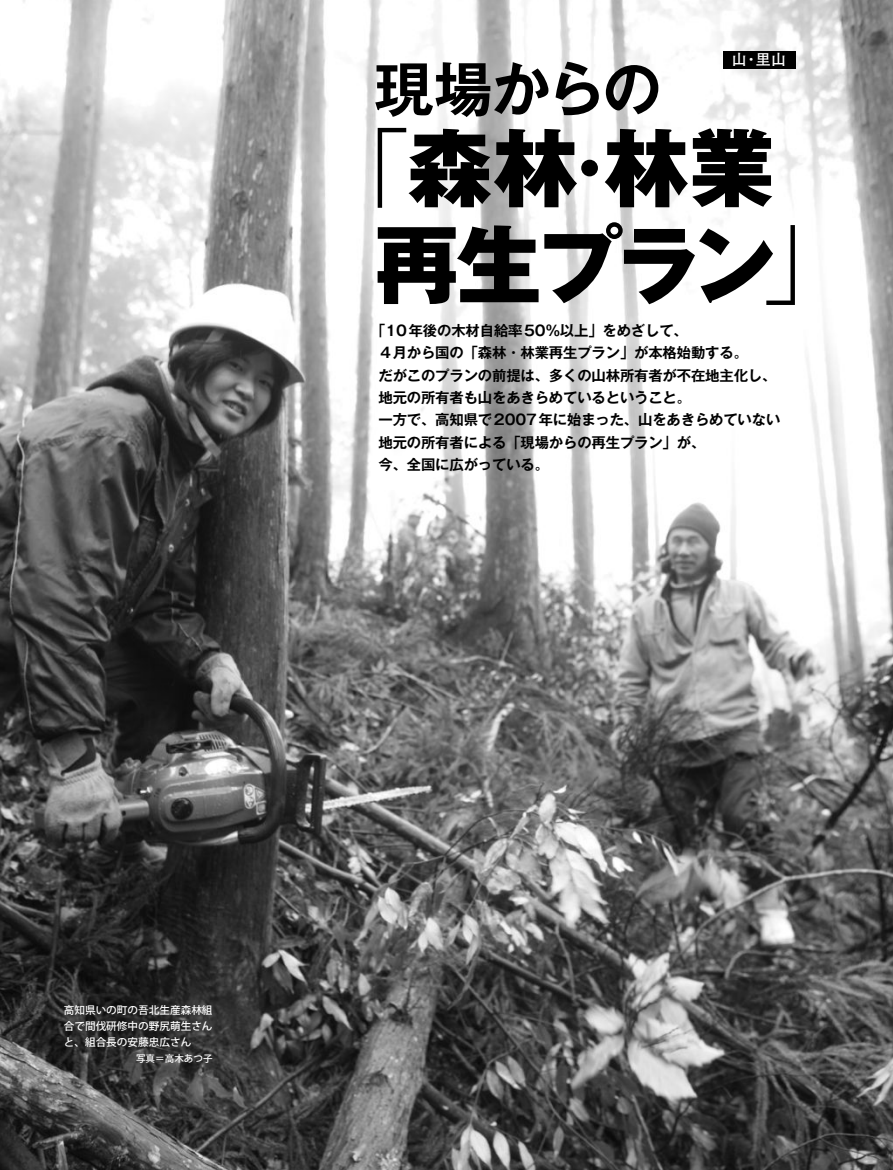
<style>
.page{position:relative;width:893px;height:1170px;background:#fff}
.page>*{position:absolute;margin:0;border:0;box-sizing:border-box;transform-origin:0 0}
.t1{font:800 85.05px "Gothic MB101 Pro";letter-spacing:-.03em;color:#000}
.t2{font:300 85.05px "Gothic MB101 Pro";color:#000}
.t3{font:800 63.75px "Gothic MB101 Pro";color:#000}
.t4{font:700 59.55px "Gothic MB101 Pro De";letter-spacing:-.045em;color:#000}
.t5{font:700 14.85px "Futo Go B101 Pro";color:#fff}
.t6{font:700 14.4px/22.4px "Gothic MB101 Pro De";letter-spacing:-.01em;color:#000}
.t7{font:500 10.65px/15.9px "Koz Go Pro";color:#fff;text-align:justify}
.t8{font:500 9.6px "Koz Go Pro";color:#fff}
.s1{font-weight:300}
</style>
<div class="page">
<img style="left:0;top:0;width:893px;height:1169px">
<div style="left:723px;top:51px;width:72px;height:17px;background:#000"></div>
<p class="t5" style="left:732px;top:48px;width:16px">山</p>
<p class="t5" style="left:756px;top:48px;width:32px">里山</p>
<p class="t5" style="left:744px;top:48px;width:16px">・</p>
<h3 class="t4" style="left:374px;top:40px;width:289px">現場からの</h3>
<h1 class="t1" style="left:325px;top:97px;width:451px"><span class="s1">「</span>森林林業</h1>
<h2 class="t3" style="left:558px;top:115px;width:65px">・</h2>
<h1 class="t1" style="left:374px;top:193px;width:403px">再生プラン</h1>
<h1 class="t2" style="left:762px;top:194px;width:87px">「</h1>
<p class="t6" style="left:378px;top:317px;width:403px;text-indent:-7px">「10年後の木材自給率50％以上」をめざして、<br>４月から国の「森林・林業再生プラン」が本格始動する。<br>だがこのプランの前提は、多くの山林所有者が不在地主化し、地元の所有者も山をあきらめているということ。<br>一方で、高知県で2007年に始まった、山をあきらめていない地元の所有者による「現場からの再生プラン」が、<br>今、全国に広がっている。</p>
<p class="t7" style="left:64px;top:1003px;width:150px">高知県いの町の吾北生産森林組合で間伐研修中の野尻萌生さんと、組合長の安藤忠広さん</p>
<p class="t8" style="left:136px;top:1052px;width:78px">写真＝高木あつ子</p>
</div>
